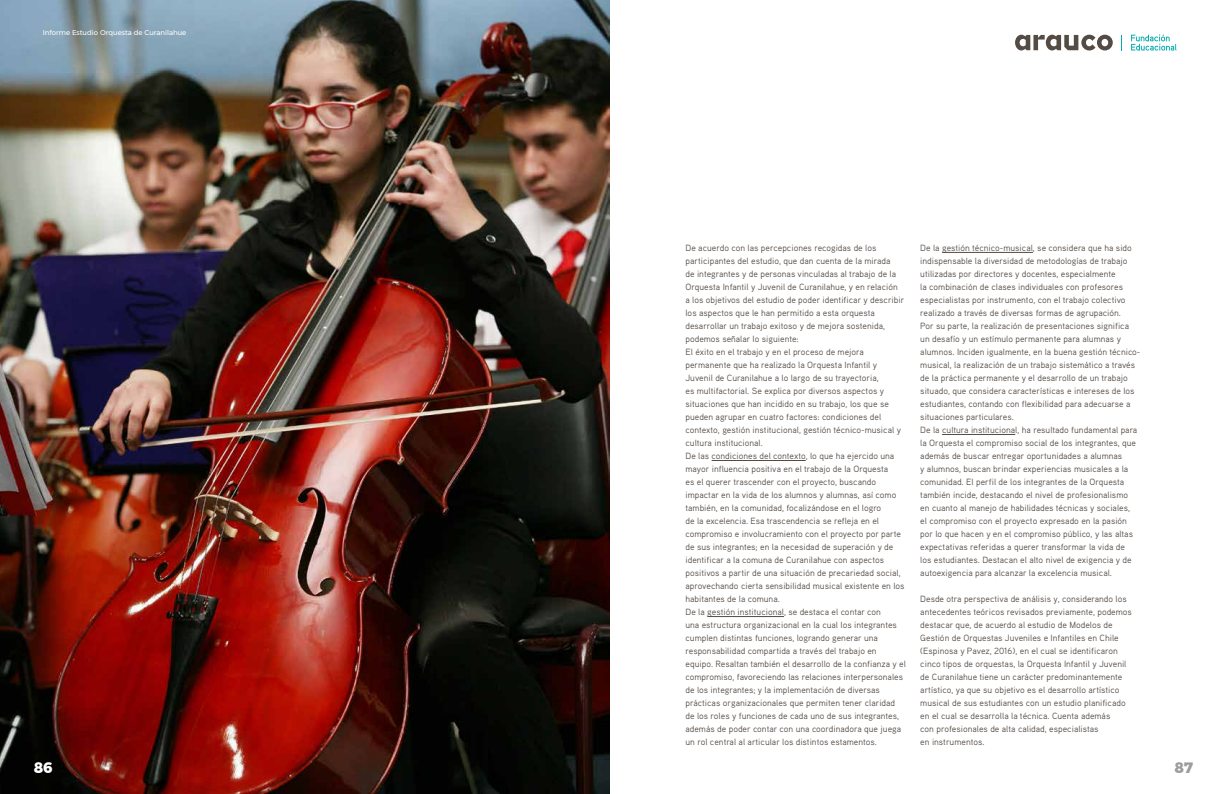
<style>
.page{position:relative;width:1219px;height:794px;background:#fff}
.page>*{position:absolute;margin:0;border:0;box-sizing:border-box;transform-origin:0 0}
.t1{font:800 15px "Montserrat";color:#fff}
.t2{font:800 15px "Montserrat";color:#9d9d9c}
.t3{font:9px/13px "Aaux Pro OT";color:#544b45}
.t4{font:7px "Montserrat";color:#fff}
</style>
<div class="page">
<img style="left:0;top:0;width:609px;height:794px">
<hr style="left:712px;top:460px;width:94px;height:1px;background:#544b45">
<hr style="left:707px;top:616px;width:77px;height:1px;background:#544b45">
<hr style="left:942px;top:252px;width:91px;height:1px;background:#544b45">
<hr style="left:942px;top:434px;width:73px;height:1px;background:#544b45">
<svg style="left:1015px;top:35px;width:98px;height:15px"></svg>
<svg style="left:1131px;top:34px;width:45px;height:17px"></svg>
<svg style="left:1121px;top:35px;width:1px;height:15px"></svg>
<p class="t4" style="left:43px;top:27px;width:145px">Informe Estudio Orquesta de Curanilahue</p>
<p class="t3" style="left:685px;top:241px;width:222px">De acuerdo con las percepciones recogidas de los participantes del estudio, que dan cuenta de la mirada<br>de integrantes y de personas vinculadas al trabajo de la Orquesta Infantil y Juvenil de Curanilahue, y en relación<br>a los objetivos del estudio de poder identificar y describir los aspectos que le han permitido a esta orquesta desarrollar un trabajo exitoso y de mejora sostenida, podemos señalar lo siguiente:<br>El éxito en el trabajo y en el proceso de mejora permanente que ha realizado la Orquesta Infantil y Juvenil de Curanilahue a lo largo de su trayectoria,<br>es multifactorial. Se explica por diversos aspectos y situaciones que han incidido en su trabajo, los que se pueden agrupar en cuatro factores: condiciones del contexto, gestión institucional, gestión técnico-musical y cultura institucional.<br>De las condiciones del contexto, lo que ha ejercido una mayor influencia positiva en el trabajo de la Orquesta<br>es el querer trascender con el proyecto, buscando impactar en la vida de los alumnos y alumnas, así como también, en la comunidad, focalizándose en el logro<br>de la excelencia. Esa trascendencia se refleja en el compromiso e involucramiento con el proyecto por parte de sus integrantes; en la necesidad de superación y de identificar a la comuna de Curanilahue con aspectos positivos a partir de una situación de precariedad social, aprovechando cierta sensibilidad musical existente en los habitantes de la comuna.<br>De la gestión institucional, se destaca el contar con<br>una estructura organizacional en la cual los integrantes cumplen distintas funciones, logrando generar una responsabilidad compartida a través del trabajo en equipo. Resaltan también el desarrollo de la confianza y el compromiso, favoreciendo las relaciones interpersonales de los integrantes; y la implementación de diversas prácticas organizacionales que permiten tener claridad de los roles y funciones de cada uno de sus integrantes, además de poder contar con una coordinadora que juega un rol central al articular los distintos estamentos.</p>
<p class="t3" style="left:920px;top:241px;width:222px">De la gestión técnico-musical, se considera que ha sido indispensable la diversidad de metodologías de trabajo utilizadas por directores y docentes, especialmente<br>la combinación de clases individuales con profesores especialistas por instrumento, con el trabajo colectivo realizado a través de diversas formas de agrupación.<br>Por su parte, la realización de presentaciones significa un desafío y un estímulo permanente para alumnas y alumnos. Inciden igualmente, en la buena gestión técnico&shy;musical, la realización de un trabajo sistemático a través de la práctica permanente y el desarrollo de un trabajo situado, que considera características e intereses de los estudiantes, contando con flexibilidad para adecuarse a situaciones particulares.<br>De la cultura institucional, ha resultado fundamental para la Orquesta el compromiso social de los integrantes, que además de buscar entregar oportunidades a alumnas<br>y alumnos, buscan brindar experiencias musicales a la comunidad. El perfil de los integrantes de la Orquesta también incide, destacando el nivel de profesionalismo<br>en cuanto al manejo de habilidades técnicas y sociales,<br>el compromiso con el proyecto expresado en la pasión por lo que hacen y en el compromiso público, y las altas expectativas referidas a querer transformar la vida de<br>los estudiantes. Destacan el alto nivel de exigencia y de autoexigencia para alcanzar la excelencia musical.</p>
<p class="t3" style="left:920px;top:592px;width:213px">Desde otra perspectiva de análisis y, considerando los antecedentes teóricos revisados previamente, podemos destacar que, de acuerdo al estudio de Modelos de Gestión de Orquestas Juveniles e Infantiles en Chile (Espinosa y Pavez, 2016), en el cual se identificaron cinco tipos de orquestas, la Orquesta Infantil y Juvenil de Curanilahue tiene un carácter predominantemente artístico, ya que su objetivo es el desarrollo artístico musical de sus estudiantes con un estudio planificado en el cual se desarrolla la técnica. Cuenta además<br>con profesionales de alta calidad, especialistas<br>en instrumentos.</p>
<h1 class="t1" style="left:34px;top:755px;width:20px">86</h1>
<h1 class="t2" style="left:1175px;top:755px;width:19px">87</h1>
</div>
